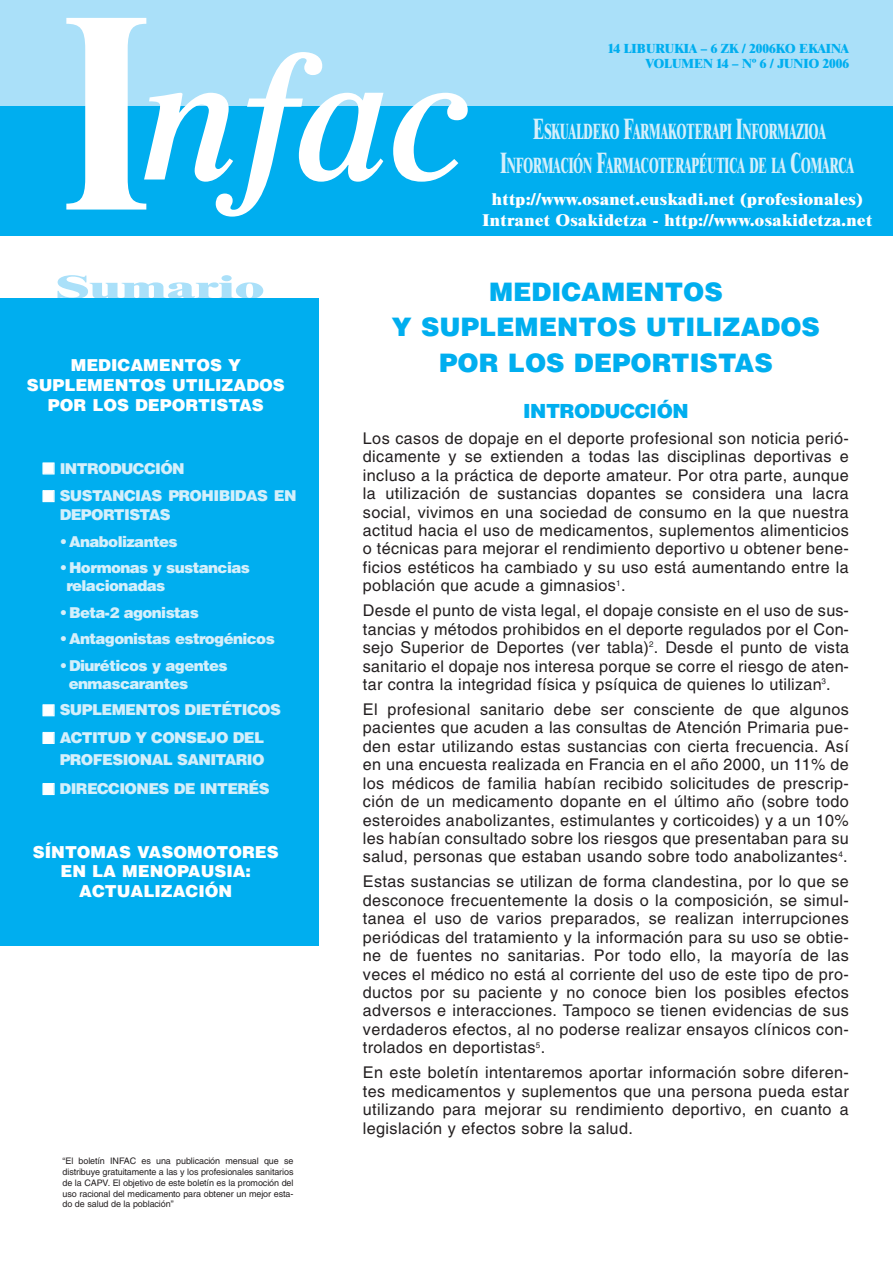
<style>
.page{position:relative;width:893px;height:1263px;background:#fff}
.page>*{position:absolute;margin:0;border:0;box-sizing:border-box;transform-origin:0 0}
.t1{font:italic 600 180px "Times";color:#fff}
.t2{font:800 32.4px "Times";color:#aae0f9;scale:1.67 1}
.t3{font:900 25.5px/35.8px "Helvetica";color:#00aeef;text-align:center}
.t4{font:800 21.3px/34.2px "Times";color:#d4effb;text-align:center;scale:.55 1}
.t5{font:900 19.5px "Helvetica";letter-spacing:-.025em;color:#00aeef}
.t6{font:900 16.5px/19.8px "Helvetica";color:#fff;text-align:center}
.t7{font:800 16.5px/21px "Times";letter-spacing:.025em;color:#fff;text-align:center;scale:1.05 1}
.t8{font:16.2px/18.5px "Helvetica";letter-spacing:.02em;color:#231f20;text-align:justify}
.t9{font:900 15px/18px "Helvetica";letter-spacing:-.04em;color:#d4effb}
.t10{font:800 12.75px/15.3px "Times";color:#00aeef;text-align:right}
.t11{font:9px/10.8px "Helvetica";letter-spacing:-.01em;color:#231f20;text-align:justify}
.s1{font-weight:800;font-style:normal;font-size:269.25px}
.s2{font-size:28.5px}
.s3{color:#fff}
</style>
<div class="page">
<div style="left:0;top:0;width:893px;height:106px;background:#aae0f9"></div>
<div style="left:0;top:106px;width:893px;height:129px;background:#00aeef"></div>
<div style="left:1px;top:298px;width:318px;height:647px;background:#00aeef"></div>
<h1 class="t1" style="left:66px;top:52px;width:404px"><span class="s1">I</span>nfac</h1>
<p class="t10" style="left:608px;top:42px;width:242px">14 LIBURUKIA – 6 ZK / 2006KO EKAINA<br>VOLUMEN 14 – Nº 6 / JUNIO 2006</p>
<h3 class="t4" style="left:500px;top:116px;width:644px"><span class="s2">E</span>SKUALDEKO <span class="s2">F</span>ARMAKOTERAPI <span class="s2">I</span>NFORMAZIOA<br><span class="s2">I</span>NFORMACIÓN <span class="s2">F</span>ARMACOTERAPÉUTICA DE LA <span class="s2">C</span>OMARCA</h3>
<p class="t7" style="left:482px;top:190px;width:373px">http://www.osanet.euskadi.net (profesionales)<br>Intranet Osakidetza - http://www.osakidetza.net</p>
<h2 class="t2" style="left:56px;top:276px;width:126px">Sumario</h2>
<p class="t6" style="left:27px;top:357px;width:260px">MEDICAMENTOS Y<br>SUPLEMENTOS UTILIZADOS<br>POR LOS DEPORTISTAS</p>
<p class="t9" style="left:43px;top:460px;width:143px"><span class="s3">■</span> INTRODUCCIÓN</p>
<p class="t9" style="left:60px;top:488px;width:239px;line-height:19.2px;text-indent:-17px"><span class="s3">■</span> SUSTANCIAS PROHIBIDAS EN<br>DEPORTISTAS</p>
<p class="t9" style="left:60px;top:534px;width:120px">• Anabolizantes</p>
<p class="t9" style="left:66px;top:560px;width:185px;text-indent:-7px">• Hormonas y sustancias relacionadas</p>
<p class="t9" style="left:60px;top:605px;width:141px">• Beta-2 agonistas</p>
<p class="t9" style="left:60px;top:631px;width:217px">• Antagonistas estrogénicos</p>
<p class="t9" style="left:69px;top:658px;width:160px;text-indent:-9px">• Diuréticos y agentes enmascarantes</p>
<p class="t9" style="left:43px;top:702px;width:239px"><span class="s3">■</span> SUPLEMENTOS DIETÉTICOS</p>
<p class="t9" style="left:43px;top:728px;width:223px;line-height:22.4px;text-align:right"><span class="s3">■</span> ACTITUD Y CONSEJO DEL<br>PROFESIONAL SANITARIO</p>
<p class="t9" style="left:43px;top:781px;width:228px"><span class="s3">■</span> DIRECCIONES DE INTERÉS</p>
<p class="t6" style="left:33px;top:843px;width:247px">SÍNTOMAS VASOMOTORES<br>EN LA MENOPAUSIA:<br>ACTUALIZACIÓN</p>
<p class="t11" style="left:63px;top:1156px;width:232px">“El boletín INFAC es una publicación mensual que se distribuye gratuitamente a las y los profesionales sanitarios de la CAPV. El objetivo de este boletín es la promoción del uso racional del medicamento para obtener un mejor esta&shy;do de salud de la población”</p>
<h3 class="t3" style="left:392px;top:276px;width:430px">MEDICAMENTOS<br>Y SUPLEMENTOS UTILIZADOS<br>POR LOS DEPORTISTAS</h3>
<p class="t5" style="left:523px;top:404px;width:167px">INTRODUCCIÓN</p>
<p class="t8" style="left:363px;top:430px;width:487px">Los casos de dopaje en el deporte profesional son noticia perió&shy;dicamente y se extienden a todas las disciplinas deportivas e incluso a la práctica de deporte amateur. Por otra parte, aunque la utilización de sustancias dopantes se considera una lacra social, vivimos en una sociedad de consumo en la que nuestra actitud hacia el uso de medicamentos, suplementos alimenticios o técnicas para mejorar el rendimiento deportivo u obtener bene&shy;ficios estéticos ha cambiado y su uso está aumentando entre la población que acude a gimnasios<sup>1</sup>.</p>
<p class="t8" style="left:363px;top:603px;width:488px">Desde el punto de vista legal, el dopaje consiste en el uso de sus&shy;tancias y métodos prohibidos en el deporte regulados por el Con&shy;sejo Superior de Deportes (ver tabla)<sup>2</sup>. Desde el punto de vista sanitario el dopaje nos interesa porque se corre el riesgo de aten&shy;tar contra la integridad física y psíquica de quienes lo utilizan<sup>3</sup>.</p>
<p class="t8" style="left:363px;top:701px;width:487px">El profesional sanitario debe ser consciente de que algunos pacientes que acuden a las consultas de Atención Primaria pue&shy;den estar utilizando estas sustancias con cierta frecuencia. Así en una encuesta realizada en Francia en el año 2000, un 11% de los médicos de familia habían recibido solicitudes de prescrip&shy;ción de un medicamento dopante en el último año (sobre todo esteroides anabolizantes, estimulantes y corticoides) y a un 10% les habían consultado sobre los riesgos que presentaban para su salud, personas que estaban usando sobre todo anabolizantes<sup>4</sup>.</p>
<p class="t8" style="left:363px;top:874px;width:487px">Estas sustancias se utilizan de forma clandestina, por lo que se desconoce frecuentemente la dosis o la composición, se simul&shy;tanea el uso de varios preparados, se realizan interrupciones periódicas del tratamiento y la información para su uso se obtie&shy;ne de fuentes no sanitarias. Por todo ello, la mayoría de las veces el médico no está al corriente del uso de este tipo de pro&shy;ductos por su paciente y no conoce bien los posibles efectos adversos e interacciones. Tampoco se tienen evidencias de sus verdaderos efectos, al no poderse realizar ensayos clínicos con&shy;trolados en deportistas<sup>5</sup>.</p>
<p class="t8" style="left:363px;top:1065px;width:487px">En este boletín intentaremos aportar información sobre diferen&shy;tes medicamentos y suplementos que una persona pueda estar utilizando para mejorar su rendimiento deportivo, en cuanto a legislación y efectos sobre la salud.</p>
</div>
